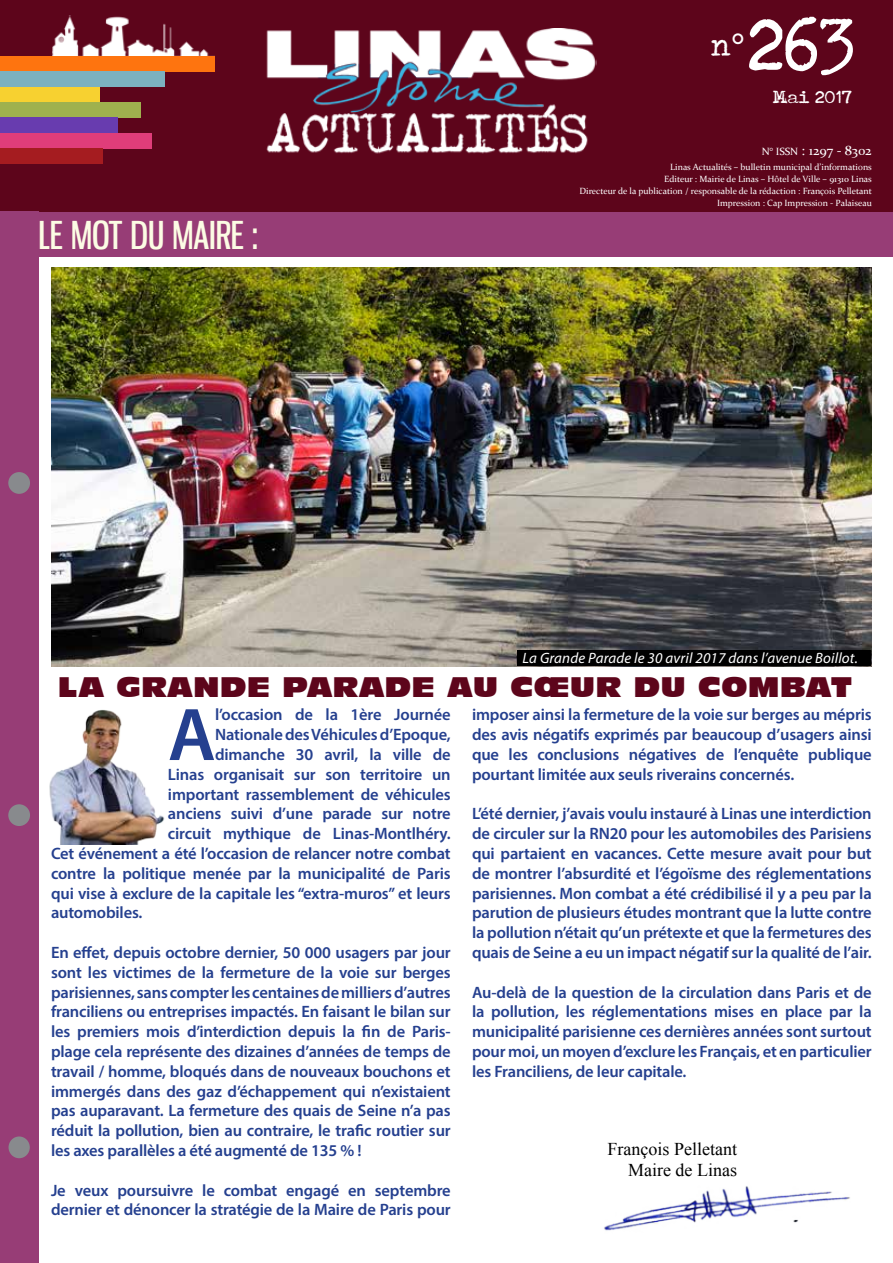
<style>
.page{position:relative;width:893px;height:1263px;background:#fff}
.page>*{position:absolute;margin:0;border:0;box-sizing:border-box;transform-origin:0 0}
.t1{font:600 75.3px "Myriad Pro";color:#25408f}
.t2{font:75px "Typenoksidi";color:#fff}
.t3{font:37.5px "Gnuolane Free";color:#fcfce4}
.t4{font:30px "Typenoksidi";color:#fff}
.t5{font:26.4px "Incised 901 BT Nord";letter-spacing:.03em;color:#5d051b;scale:.91 1}
.t6{font:18px/21px "Times New Roman";color:#000;text-align:right}
.t7{font:17.55px "Typenoksidi";letter-spacing:.01em;color:#fff;scale:1.11 1}
.t8{font:600 16.5px/19.8px "Myriad Pro";letter-spacing:-.01em;color:#25408f;text-align:justify}
.t9{font:italic 15px "Myriad Pro";letter-spacing:.01em;color:#fff}
.t10{font:13.5px "Constantia";letter-spacing:-.005em;color:#fff}
.t11{font:9px/12px "Constantia";color:#fff;text-align:right}
.s1{font-family:"Times New Roman";font-weight:700;font-size:31.5px}
.s2{font-size:10.5px}
.s3{font-size:14.25px}
</style>
<div class="page">
<div style="left:0;top:0;width:893px;height:212px;background:#5d051b"></div>
<img style="left:52px;top:16px;width:162px;height:40px">
<img style="left:266px;top:29px;width:330px;height:125px">
<div style="left:0;top:212px;width:893px;height:45px;background:#973d76"></div>
<img style="left:49px;top:710px;width:116px;height:134px">
<img style="left:604px;top:1186px;width:246px;height:45px">
<div style="left:0;top:56px;width:215px;height:16px;background:#fe740f"></div>
<div style="left:0;top:72px;width:164px;height:15px;background:#7cb1bf"></div>
<div style="left:0;top:87px;width:100px;height:15px;background:#f7d130"></div>
<div style="left:0;top:102px;width:141px;height:16px;background:#9fb14e"></div>
<div style="left:0;top:118px;width:117px;height:15px;background:#683caf"></div>
<div style="left:0;top:133px;width:151px;height:15px;background:#e03d7a"></div>
<div style="left:0;top:148px;width:103px;height:16px;background:#a51c20"></div>
<div style="left:0;top:212px;width:38px;height:1051px;background:#973d76"></div>
<div style="left:8px;top:804px;width:22px;height:22px;background:#888a8d;border-radius:50%"></div>
<div style="left:9px;top:1136px;width:21px;height:22px;background:#888a8d;border-radius:50%"></div>
<div style="left:8px;top:472px;width:22px;height:22px;background:#888a8d;border-radius:50%"></div>
<img style="left:51px;top:268px;width:821px;height:398px">
<div style="left:517px;top:649px;width:354px;height:16px;background:#000"></div>
<h2 class="t2" style="left:749px;top:1px;width:108px">263</h2>
<h3 class="t4" style="left:711px;top:27px;width:34px">n<span class="s1">°</span></h3>
<p class="t7" style="left:773px;top:86px;width:73px">Mai 2017</p>
<p class="t10" style="left:762px;top:141px;width:111px"><span class="s2">N° ISSN</span> <span class="s3">:</span> 1297 - 8302</p>
<h3 class="t3" style="left:38px;top:213px;width:221px">LE MOT DU MAIRE :</h3>
<p class="t11" style="left:579px;top:160px;width:294px">Linas Actualités – bulletin municipal d’informations<br>Editeur : Mairie de Linas – Hôtel de Ville – 91310 Linas<br>Directeur de la publication / responsable de la rédaction : François Pelletant Impression : Cap Impression - Palaiseau</p>
<p class="t9" style="left:522px;top:649px;width:337px">La Grande Parade le 30 avril 2017 dans l’avenue Boillot.</p>
<h3 class="t5" style="left:58px;top:670px;width:873px">LA GRANDE PARADE AU CŒUR DU COMBAT</h3>
<h1 class="t1" style="left:168px;top:687px;width:49px">A</h1>
<p class="t8" style="left:215px;top:704px;width:237px">l’occasion de la 1ère Journée</p>
<p class="t8" style="left:215px;top:724px;width:237px">Nationale des Véhicules d’Epoque,</p>
<p class="t8" style="left:215px;top:744px;width:237px">dimanche 30 avril, la ville de</p>
<p class="t8" style="left:168px;top:764px;width:284px">Linas organisait sur son territoire un</p>
<p class="t8" style="left:168px;top:784px;width:284px">important rassemblement de véhicules</p>
<p class="t8" style="left:168px;top:803px;width:284px">anciens suivi d’une parade sur notre</p>
<p class="t8" style="left:168px;top:823px;width:284px">circuit mythique de Linas-Montlhéry.</p>
<p class="t8" style="left:51px;top:843px;width:401px">Cet événement a été l’occasion de relancer notre combat</p>
<p class="t8" style="left:51px;top:863px;width:401px">contre la politique menée par la municipalité de Paris</p>
<p class="t8" style="left:51px;top:883px;width:401px">qui vise à exclure de la capitale les “extra-muros” et leurs</p>
<p class="t8" style="left:51px;top:902px;width:93px">automobiles.</p>
<p class="t8" style="left:51px;top:942px;width:401px">En effet, depuis octobre dernier, 50 000 usagers par jour sont les victimes de la fermeture de la voie sur berges parisiennes, sans compter les centaines de milliers d’autres franciliens ou entreprises impactés. En faisant le bilan sur les premiers mois d’interdiction depuis la fin de Paris&shy;plage cela représente des dizaines d’années de temps de travail / homme, bloqués dans de nouveaux bouchons et immergés dans des gaz d’échappement qui n’existaient pas auparavant. La fermeture des quais de Seine n’a pas réduit la pollution, bien au contraire, le trafic routier sur les axes parallèles a été augmenté de 135 % !</p>
<p class="t8" style="left:51px;top:1180px;width:401px">Je veux poursuivre le combat engagé en septembre dernier et dénoncer la stratégie de la Maire de Paris pour</p>
<p class="t8" style="left:472px;top:704px;width:401px">imposer ainsi la fermeture de la voie sur berges au mépris des avis négatifs exprimés par beaucoup d’usagers ainsi que les conclusions négatives de l’enquête publique pourtant limitée aux seuls riverains concernés.</p>
<p class="t8" style="left:472px;top:803px;width:401px">L’été dernier, j’avais voulu instauré à Linas une interdiction de circuler sur la RN20 pour les automobiles des Parisiens qui partaient en vacances. Cette mesure avait pour but de montrer l’absurdité et l’égoïsme des réglementations parisiennes. Mon combat a été crédibilisé il y a peu par la parution de plusieurs études montrant que la lutte contre la pollution n’était qu’un prétexte et que la fermetures des quais de Seine a eu un impact négatif sur la qualité de l’air.</p>
<p class="t8" style="left:472px;top:982px;width:401px">Au-delà de la question de la circulation dans Paris et de la pollution, les réglementations mises en place par la municipalité parisienne ces dernières années sont surtout pour moi, un moyen d’exclure les Français, et en particulier les Franciliens, de leur capitale.</p>
<p class="t6" style="left:608px;top:1138px;width:131px">François Pelletant<br>Maire de Linas</p>
</div>
